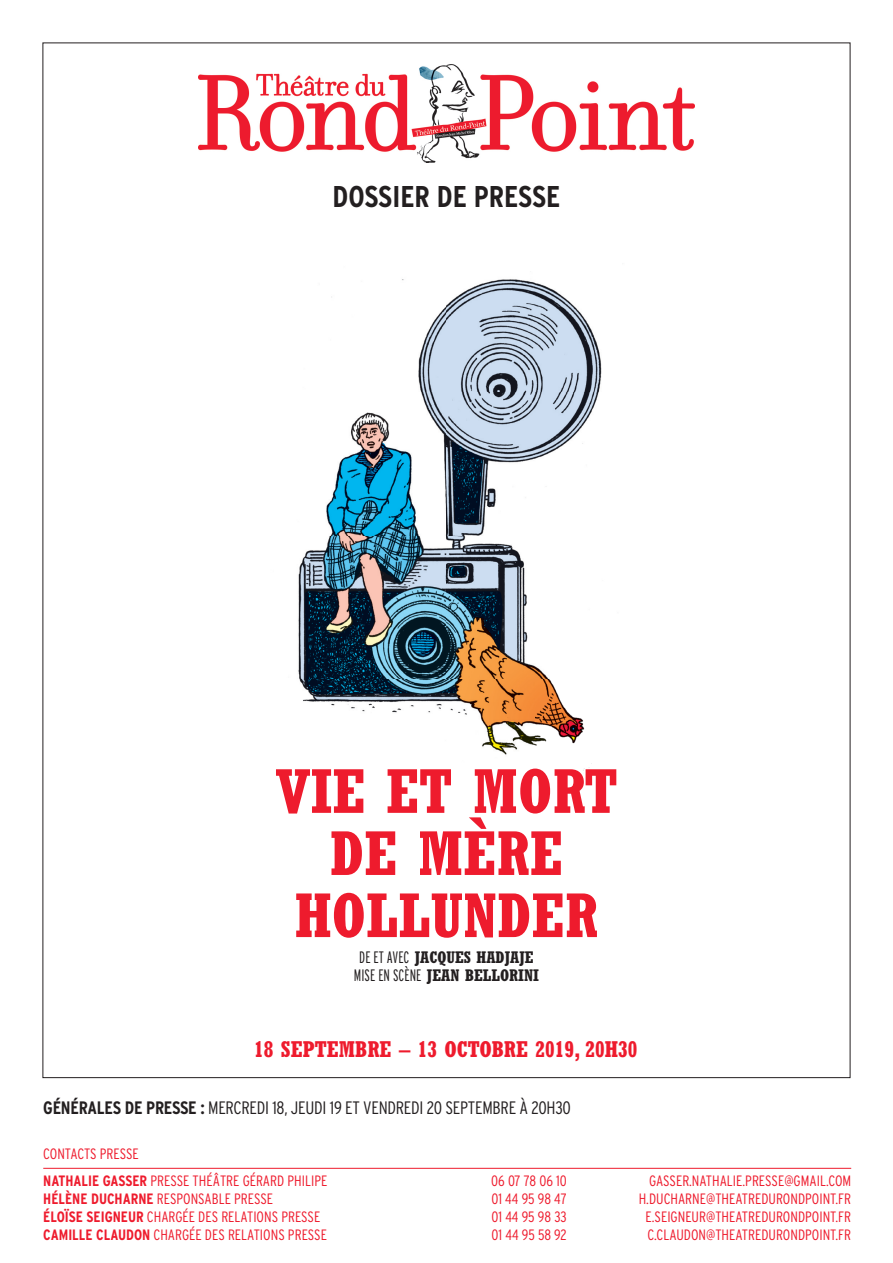
<style>
.page{position:relative;width:893px;height:1263px;background:#fff}
.page>*{position:absolute;margin:0;border:0;box-sizing:border-box;transform-origin:0 0}
.t1{font:700 condensed 62.1px/62.1px "Rockwell";color:#ee1b2d;text-align:center}
.t2{font:700 condensed 30px "Interstate";color:#231f20}
.dates_couverture{font:700 condensed 22.5px "Rockwell";color:#ee1b2d}
.t3{font:300 condensed 18px "Interstate";letter-spacing:-.015em;color:#231f20}
.t4{font:16.5px/18px "Rockwell Titrage";color:#231f20;text-align:center}
.t5{font:300 condensed 15px/26.5px "Interstate";color:#ee1b2d}
.s1{font-family:"Interstate";font-weight:300;font-stretch:extra-condensed}
.s2{font-weight:700}
</style>
<div class="page">
<img style="left:199px;top:64px;width:495px;height:99px">
<hr style="left:43px;top:1168px;width:808px;height:1px;background:#ee1b2d">
<img style="left:298px;top:279px;width:304px;height:494px">
<h2 class="t2" style="left:333px;top:180px;width:229px">DOSSIER DE PRESSE</h2>
<p class="t1" style="left:276px;top:759px;width:343px">VIE ET MORT<br>DE MÈRE<br>HOLLUNDER</p>
<p class="t4" style="left:354px;top:948px;width:187px"><span class="s1">DE ET AVEC</span> JACQUES HADJAJE<br><span class="s1">MISE EN SCÈNE</span> JEAN BELLORINI</p>
<p class="dates_couverture" style="left:254px;top:1036px;width:385px">18 SEPTEMBRE – 13 OCTOBRE 2019, 20H30</p>
<p class="t3" style="left:43px;top:1097px;width:529px"><span class="s2">GÉNÉRALES DE PRESSE :</span> MERCREDI 18, JEUDI 19 ET VENDREDI 20 SEPTEMBRE À 20H30</p>
<p class="t5" style="left:43px;top:1141px;width:286px">CONTACTS PRESSE<br><span class="s2">NATHALIE GASSER</span> PRESSE THÉÂTRE GÉRARD PHILIPE</p>
<p class="t5" style="left:491px;top:1167px;width:77px">06 07 78 06 10</p>
<p class="t5" style="left:649px;top:1167px;width:204px">GASSER.NATHALIE.PRESSE@GMAIL.COM</p>
<p class="t5" style="left:43px;top:1185px;width:231px"><span class="s2">HÉLÈNE DUCHARNE</span> RESPONSABLE PRESSE</p>
<p class="t5" style="left:491px;top:1185px;width:77px">01 44 95 98 47</p>
<p class="t5" style="left:639px;top:1185px;width:214px">H.DUCHARNE@THEATREDURONDPOINT.FR</p>
<p class="t5" style="left:43px;top:1203px;width:279px"><span class="s2">ÉLOÏSE SEIGNEUR</span> CHARGÉE DES RELATIONS PRESSE</p>
<p class="t5" style="left:491px;top:1203px;width:77px">01 44 95 98 33</p>
<p class="t5" style="left:645px;top:1203px;width:207px">E.SEIGNEUR@THEATREDURONDPOINT.FR</p>
<p class="t5" style="left:43px;top:1221px;width:285px"><span class="s2">CAMILLE CLAUDON</span> CHARGÉE DES RELATIONS PRESSE</p>
<p class="t5" style="left:491px;top:1221px;width:77px">01 44 95 58 92</p>
<p class="t5" style="left:647px;top:1221px;width:205px">C.CLAUDON@THEATREDURONDPOINT.FR</p>
</div>
